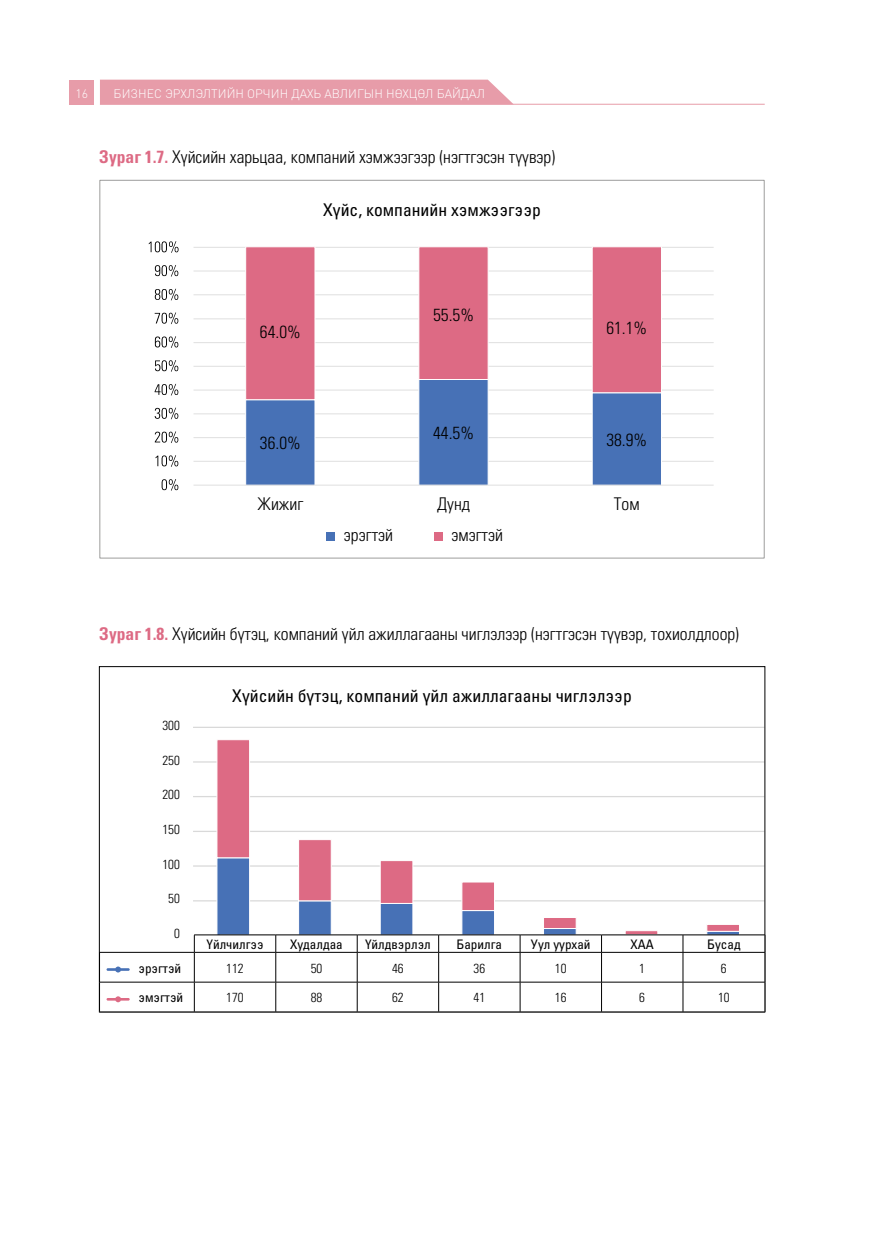
<style>
.page{position:relative;width:874px;height:1241px;background:#fff}
.page>*{position:absolute;margin:0;border:0;box-sizing:border-box;transform-origin:0 0}
.t1{font:300 condensed 17.5px "Univers LTCYR 47";color:#000}
.t2{font:condensed 17.5px "Univers LTCYR 57";color:#000}
.t3{font:condensed 13.12px "Univers LTCYR 57";color:#000}
.t4{font:300 condensed 13.12px "Univers LTCYR 47";color:#000}
.t5{font:300 12.25px "DIN Pro";color:#fff}
.s1{font-family:"Univers LTCYR 67";font-weight:700;color:#dd6a84}
</style>
<div class="page">
<div style="left:69px;top:80px;width:25px;height:24px;background:#e79ca9"></div>
<div style="left:100px;top:80px;width:413px;height:24px;background:#e79ca9"></div>
<hr style="left:100px;top:104px;width:664px;height:1px;background:#e79ca9">
<hr style="left:193px;top:830px;width:571px;height:1px;background:#d9d9d9">
<hr style="left:193px;top:795px;width:571px;height:2px;background:#d9d9d9">
<hr style="left:193px;top:761px;width:571px;height:1px;background:#d9d9d9">
<hr style="left:193px;top:726px;width:571px;height:2px;background:#d9d9d9">
<svg style="left:216px;top:740px;width:524px;height:116px"></svg>
<hr style="left:193px;top:247px;width:520px;height:1px;background:#e3e3e3">
<hr style="left:193px;top:270px;width:520px;height:1px;background:#e3e3e3">
<hr style="left:193px;top:294px;width:520px;height:1px;background:#e3e3e3">
<hr style="left:193px;top:318px;width:520px;height:1px;background:#e3e3e3">
<hr style="left:193px;top:342px;width:520px;height:1px;background:#e3e3e3">
<hr style="left:193px;top:366px;width:520px;height:1px;background:#e3e3e3">
<hr style="left:193px;top:389px;width:520px;height:1px;background:#e3e3e3">
<hr style="left:193px;top:413px;width:520px;height:1px;background:#e3e3e3">
<hr style="left:193px;top:437px;width:520px;height:1px;background:#e3e3e3">
<hr style="left:193px;top:460px;width:520px;height:2px;background:#e3e3e3">
<svg style="left:245px;top:400px;width:417px;height:86px"></svg>
<svg style="left:245px;top:246px;width:417px;height:154px"></svg>
<hr style="left:193px;top:484px;width:520px;height:1px;background:#e3e3e3">
<svg style="left:161px;top:479px;width:17px;height:11px"></svg>
<svg style="left:155px;top:455px;width:23px;height:12px"></svg>
<svg style="left:155px;top:431px;width:23px;height:12px"></svg>
<svg style="left:154px;top:407px;width:24px;height:12px"></svg>
<svg style="left:154px;top:384px;width:24px;height:11px"></svg>
<svg style="left:155px;top:360px;width:23px;height:11px"></svg>
<svg style="left:155px;top:336px;width:23px;height:12px"></svg>
<svg style="left:155px;top:312px;width:23px;height:12px"></svg>
<svg style="left:155px;top:289px;width:23px;height:11px"></svg>
<svg style="left:155px;top:265px;width:23px;height:11px"></svg>
<svg style="left:149px;top:241px;width:29px;height:12px"></svg>
<div style="left:326px;top:532px;width:9px;height:9px;background:#4771b6"></div>
<div style="left:434px;top:532px;width:8px;height:9px;background:#dd6a84"></div>
<hr style="left:99px;top:1011px;width:95px;height:1px;background:#000">
<hr style="left:194px;top:1011px;width:81px;height:1px;background:#000">
<hr style="left:275px;top:1011px;width:82px;height:1px;background:#000">
<hr style="left:357px;top:1011px;width:81px;height:1px;background:#000">
<hr style="left:438px;top:1011px;width:82px;height:1px;background:#000">
<hr style="left:520px;top:1011px;width:81px;height:1px;background:#000">
<hr style="left:601px;top:1011px;width:81px;height:1px;background:#000">
<hr style="left:682px;top:1011px;width:82px;height:1px;background:#000">
<svg style="left:99px;top:856px;width:666px;height:155px"></svg>
<p class="t5" style="left:76px;top:84px;width:14px">16</p>
<p class="t5" style="left:113px;top:84px;width:373px">БИЗНЕС ЭРХЛЭЛТИЙН ОРЧИН ДАХЬ АВЛИГЫН НӨХЦӨЛ БАЙДАЛ</p>
<p class="t1" style="left:99px;top:145px;width:457px"><span class="s1">Зураг 1.7.</span> Хүйсийн харьцаа, компаний хэмжээгээр (нэгтгэсэн түүвэр)</p>
<p class="t2" style="left:323px;top:199px;width:219px">Хүйс, компанийн хэмжээгээр</p>
<p class="t1" style="left:260px;top:320px;width:42px">64.0%</p>
<p class="t1" style="left:433px;top:303px;width:42px">55.5%</p>
<p class="t1" style="left:606px;top:316px;width:42px">61.1%</p>
<p class="t1" style="left:260px;top:430px;width:42px">36.0%</p>
<p class="t1" style="left:433px;top:420px;width:42px">44.5%</p>
<p class="t1" style="left:606px;top:428px;width:42px">38.9%</p>
<p class="t1" style="left:257px;top:491px;width:47px">Жижиг</p>
<p class="t1" style="left:437px;top:491px;width:34px">Дунд</p>
<p class="t1" style="left:613px;top:491px;width:27px">Том</p>
<p class="t1" style="left:344px;top:523px;width:51px">эрэгтэй</p>
<p class="t1" style="left:451px;top:523px;width:53px">эмэгтэй</p>
<p class="t1" style="left:99px;top:622px;width:641px"><span class="s1">Зураг 1.8.</span> Хүйсийн бүтэц, компаний үйл ажиллагааны чиглэлээр (нэгтгэсэн түүвэр, тохиолдлоор)</p>
<p class="t4" style="left:162px;top:716px;width:19px">300</p>
<p class="t4" style="left:162px;top:751px;width:19px">250</p>
<p class="t4" style="left:162px;top:785px;width:19px">200</p>
<p class="t4" style="left:162px;top:820px;width:19px">150</p>
<p class="t4" style="left:162px;top:855px;width:19px">100</p>
<p class="t4" style="left:168px;top:889px;width:13px">50</p>
<p class="t4" style="left:174px;top:924px;width:7px">0</p>
<p class="t2" style="left:232px;top:684px;width:401px">Хүйсийн бүтэц, компаний үйл ажиллагааны чиглэлээр</p>
<p class="t3" style="left:206px;top:935px;width:59px">Үйлчилгээ</p>
<p class="t3" style="left:290px;top:935px;width:54px">Худалдаа</p>
<p class="t3" style="left:365px;top:935px;width:67px">Үйлдвэрлэл</p>
<p class="t3" style="left:456px;top:935px;width:47px">Барилга</p>
<p class="t3" style="left:530px;top:935px;width:61px">Уул уурхай</p>
<p class="t3" style="left:630px;top:935px;width:25px">ХАА</p>
<p class="t3" style="left:706px;top:935px;width:35px">Бусад</p>
<p class="t3" style="left:138px;top:959px;width:44px">эрэгтэй</p>
<p class="t4" style="left:226px;top:958px;width:19px">112</p>
<p class="t4" style="left:310px;top:958px;width:13px">50</p>
<p class="t4" style="left:392px;top:958px;width:13px">46</p>
<p class="t4" style="left:473px;top:958px;width:13px">36</p>
<p class="t4" style="left:554px;top:958px;width:13px">10</p>
<p class="t4" style="left:639px;top:958px;width:7px">1</p>
<p class="t4" style="left:720px;top:958px;width:7px">6</p>
<p class="t3" style="left:138px;top:989px;width:46px">эмэгтэй</p>
<p class="t4" style="left:226px;top:988px;width:19px">170</p>
<p class="t4" style="left:310px;top:988px;width:13px">88</p>
<p class="t4" style="left:392px;top:988px;width:13px">62</p>
<p class="t4" style="left:473px;top:988px;width:13px">41</p>
<p class="t4" style="left:554px;top:988px;width:13px">16</p>
<p class="t4" style="left:639px;top:988px;width:7px">6</p>
<p class="t4" style="left:717px;top:988px;width:13px">10</p>
</div>
